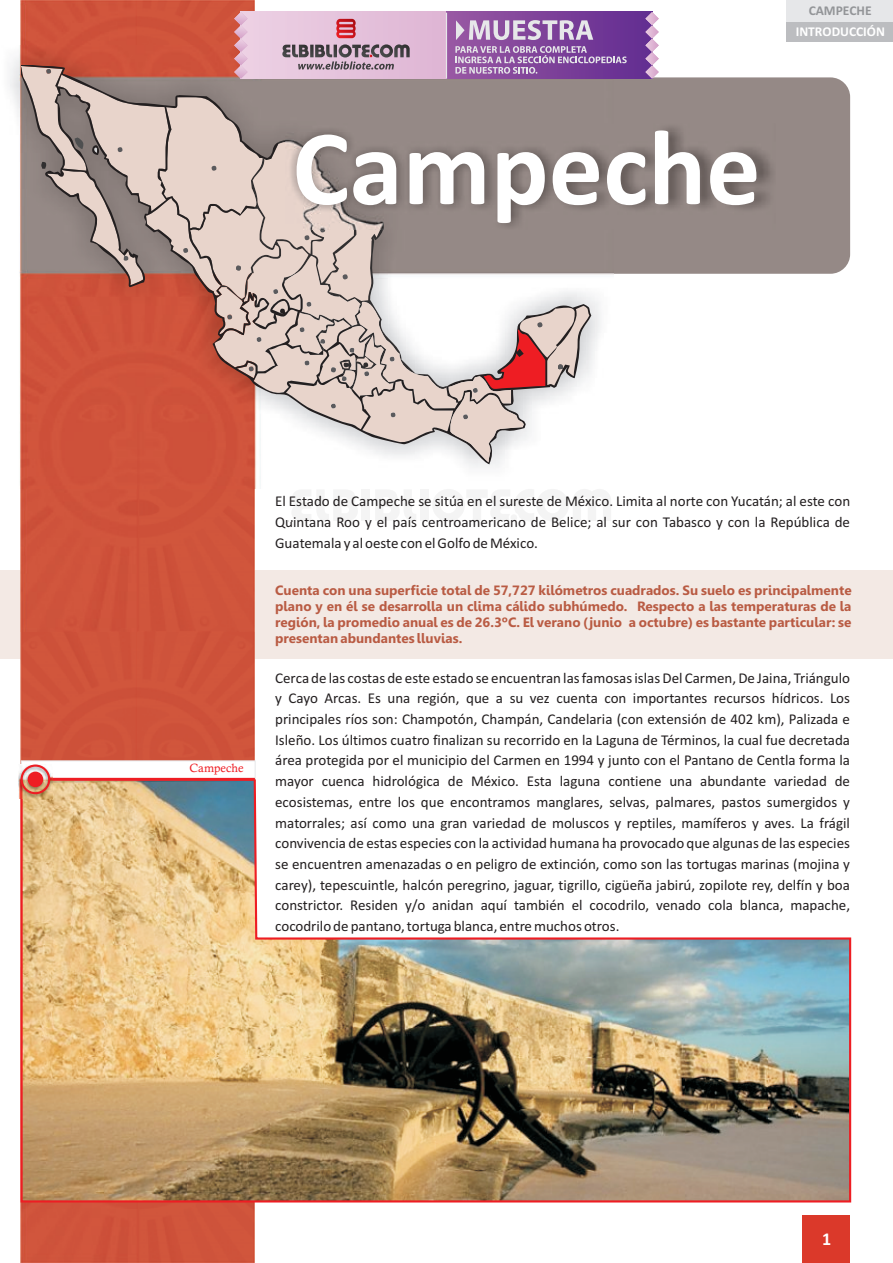
<style>
.page{position:relative;width:893px;height:1263px;background:#fff}
.page>*{position:absolute;margin:0;border:0;box-sizing:border-box;transform-origin:0 0}
.t1{font:700 108px "Calibri";color:#fff}
.t2{font:700 18px "Calibri";color:#fff}
.t3{font:15px/20.7px "Calibri";color:#231f20;text-align:justify}
.t4{font:700 13.5px/15.8px "Gisha";color:#b95b43;text-align:justify}
.t5{font:700 13.5px "Calibri";color:#fff}
.t6{font:700 13.5px "Calibri";color:#939598}
.t7{font:12px "Calisto";color:#ee1d23}
</style>
<div class="page">
<div style="left:21px;top:0;width:234px;height:1263px;background:#cf543b"></div>
<div style="left:802px;top:1215px;width:48px;height:48px;background:#db392a"></div>
<div style="left:21px;top:760px;width:235px;height:20px;background:#fff;border:1px solid #e6e7e9"></div>
<img style="left:20px;top:777px;width:832px;height:426px">
<div style="left:787px;top:20px;width:106px;height:21px;background:#bcbdc0"></div>
<div style="left:787px;top:0;width:106px;height:21px;background:#e6e7e9"></div>
<div style="left:627px;top:77px;width:223px;height:197px;background:#958986"></div>
<img style="left:9px;top:46px;width:491px;height:442px">
<img style="left:627px;top:123px;width:149px;height:107px">
<img style="left:53px;top:781px;width:202px;height:2px">
<hr style="left:49px;top:778px;width:206px;height:3px;background:#ee1d23">
<img style="left:19px;top:764px;width:34px;height:35px">
<div style="left:21px;top:764px;width:29px;height:30px;border:2px solid #ee1d23;border-radius:50%"></div>
<div style="left:28px;top:771px;width:15px;height:16px;background:#ee1d23;border-radius:50%"></div>
<svg style="left:292px;top:490px;width:65px;height:31px"></svg>
<div style="left:362px;top:489px;width:8px;height:32px;background:#f4f4f4"></div>
<svg style="left:376px;top:490px;width:40px;height:31px"></svg>
<div style="left:420px;top:489px;width:8px;height:32px;background:#f4f4f4"></div>
<svg style="left:433px;top:489px;width:178px;height:32px"></svg>
<div style="left:446px;top:12px;width:206px;height:67px;background:#663092"></div>
<svg style="left:645px;top:12px;width:14px;height:67px"></svg>
<svg style="left:22px;top:12px;width:605px;height:450px;background:#be9995"></svg>
<hr style="left:446px;top:13px;width:1px;height:66px;background:#e6e7e9">
<h1 class="t1" style="left:292px;top:123px;width:470px">Campeche</h1>
<p class="t6" style="left:809px;top:5px;width:64px">CAMPECHE</p>
<p class="t5" style="left:796px;top:26px;width:91px">INTRODUCCIÓN</p>
<p class="t7" style="left:189px;top:763px;width:55px">Campeche</p>
<p class="t3" style="left:275px;top:492px;width:576px">El Estado de Campeche se sitúa en el sureste de México. Limita al norte con Yucatán; al este con Quintana Roo y el país centroamericano de Belice; al sur con Tabasco y con la República de Guatemala y al oeste con el Golfo de México.</p>
<p class="t4" style="left:275px;top:584px;width:578px">Cuenta con una superficie total de 57,727 kilómetros cuadrados. Su suelo es principalmente plano y en él se desarrolla un clima cálido subhúmedo. Respecto a las temperaturas de la región, la promedio anual es de 26.3ºC. El verano (junio a octubre) es bastante particular: se presentan abundantes lluvias.</p>
<p class="t3" style="left:275px;top:668px;width:576px">Cerca de las costas de este estado se encuentran las famosas islas Del Carmen, De Jaina, Triángulo y Cayo Arcas. Es una región, que a su vez cuenta con importantes recursos hídricos. Los principales ríos son: Champotón, Champán, Candelaria (con extensión de 402 km), Palizada e Isleño. Los últimos cuatro finalizan su recorrido en la Laguna de Términos, la cual fue decretada área protegida por el municipio del Carmen en 1994 y junto con el Pantano de Centla forma la mayor cuenca hidrológica de México. Esta laguna contiene una abundante variedad de ecosistemas, entre los que encontramos manglares, selvas, palmares, pastos sumergidos y matorrales; así como una gran variedad de moluscos y reptiles, mamíferos y aves. La frágil convivencia de estas especies con la actividad humana ha provocado que algunas de las especies se encuentren amenazadas o en peligro de extinción, como son las tortugas marinas (mojina y carey), tepescuintle, halcón peregrino, jaguar, tigrillo, cigüeña jabirú, zopilote rey, delfín y boa constrictor. Residen y/o anidan aquí también el cocodrilo, venado cola blanca, mapache, cocodrilo de pantano, tortuga blanca, entre muchos otros.</p>
<p class="t2" style="left:822px;top:1231px;width:11px">1</p>
</div>
